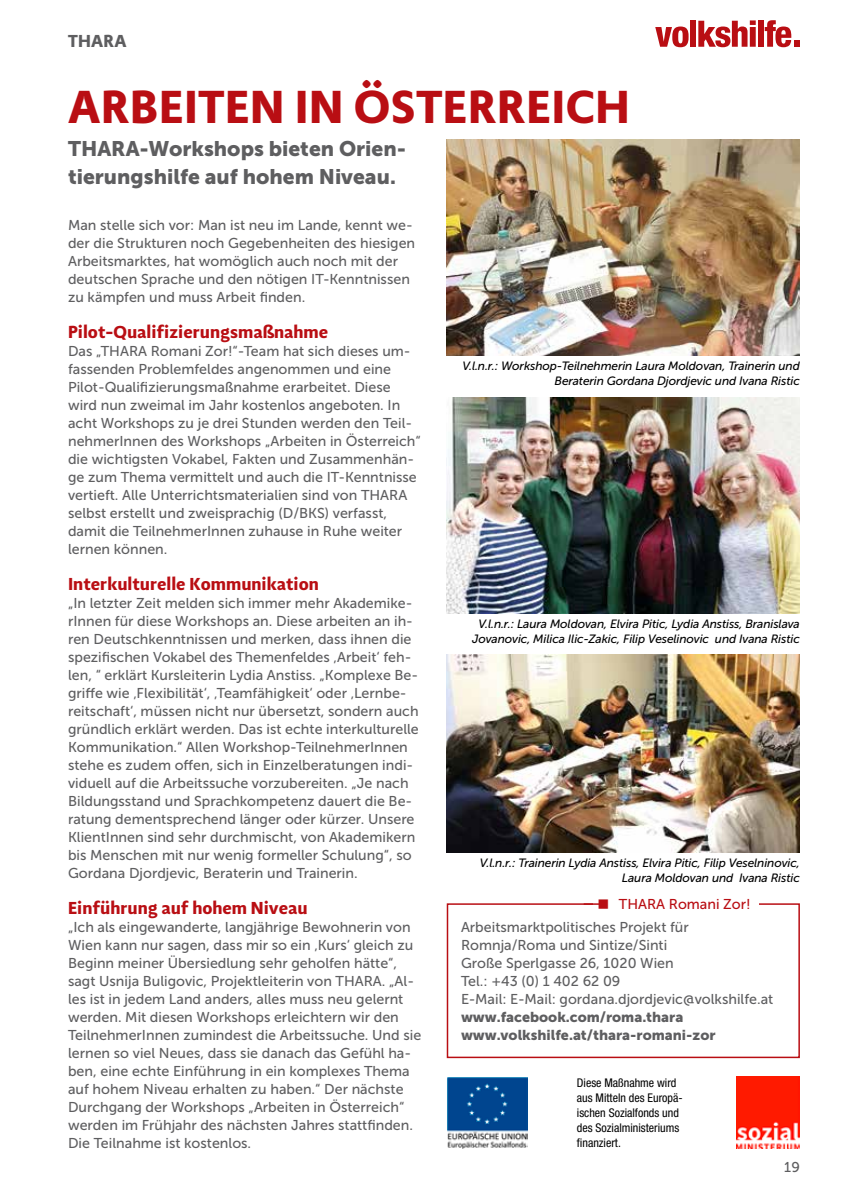
<style>
.page{position:relative;width:851px;height:1191px;background:#fff}
.page>*{position:absolute;margin:0;border:0;box-sizing:border-box;transform-origin:0 0}
.t1{font:700 48px "Adagio Sans";letter-spacing:.01em;color:#b90e13}
.t2{font:21px/27px "Museo Sans 900";color:#5e5e60}
.t3{font:700 18px "Adagio Sans";color:#b90e13}
.t4{font:700 18px "Adagio Sans";letter-spacing:.01em;color:#5e5e60}
.t5{font:14.25px/18px "Museo Sans 500";color:#5e5e60}
.t6{font:14.25px/18px "Museo Sans 900";color:#5e5e60}
.t7{font:14.25px "Museo Sans 500";color:#b90e13}
.t8{font:italic 12px/15px "Museo Sans 500";letter-spacing:-.01em;color:#000;text-align:right}
.t9{font:condensed 12px/15px "Helvetica Neue";color:#000}
</style>
<div class="page">
<svg style="left:655px;top:27px;width:33px;height:20px"></svg>
<div style="left:690px;top:21px;width:6px;height:26px;background:#b90e13"></div>
<svg style="left:698px;top:20px;width:57px;height:27px"></svg>
<div style="left:758px;top:21px;width:6px;height:26px;background:#b90e13"></div>
<svg style="left:764px;top:20px;width:35px;height:27px"></svg>
<img style="left:447px;top:1077px;width:81px;height:71px">
<img style="left:736px;top:1076px;width:63px;height:72px">
<div style="left:446px;top:903px;width:353px;height:155px;border:2px solid #b90e13"></div>
<div style="left:593px;top:896px;width:166px;height:16px;background:#fff"></div>
<hr style="left:583px;top:903px;width:20px;height:2px;background:#b90e13">
<img style="left:446px;top:140px;width:353px;height:216px">
<img style="left:446px;top:397px;width:353px;height:216px">
<img style="left:446px;top:654px;width:353px;height:198px">
<svg style="left:598px;top:903px;width:6px;height:2px"></svg>
<p class="t4" style="left:68px;top:29px;width:60px">THARA</p>
<h1 class="t1" style="left:68px;top:75px;width:563px">ARBEITEN IN ÖSTERREICH</h1>
<h2 class="t2" style="left:68px;top:136px;width:339px">THARA-Workshops bieten Orien&shy;tierungshilfe auf hohem Niveau.</h2>
<p class="t5" style="left:68px;top:216px;width:348px">Man stelle sich vor: Man ist neu im Lande, kennt we&shy;der die Strukturen noch Gegebenheiten des hiesigen Arbeitsmarktes, hat womöglich auch noch mit der deutschen Sprache und den nötigen IT-Kenntnissen zu kämpfen und muss Arbeit finden.</p>
<p class="t3" style="left:68px;top:320px;width:261px">Pilot-Qualifizierungsmaßnahme</p>
<p class="t5" style="left:68px;top:342px;width:354px">Das „THARA Romani Zor!“-Team hat sich dieses um&shy;fassenden Problemfeldes angenommen und eine Pilot-Qualifizierungsmaßnahme erarbeitet. Diese wird nun zweimal im Jahr kostenlos angeboten. In acht Workshops zu je drei Stunden werden den Teil&shy;nehmerInnen des Workshops „Arbeiten in Österreich“ die wichtigsten Vokabel, Fakten und Zusammenhän&shy;ge zum Thema vermittelt und auch die IT-Kenntnisse vertieft. Alle Unterrichtsmaterialien sind von THARA selbst erstellt und zweisprachig (D/BKS) verfasst, damit die TeilnehmerInnen zuhause in Ruhe weiter lernen können.</p>
<p class="t3" style="left:68px;top:572px;width:252px">Interkulturelle Kommunikation</p>
<p class="t5" style="left:68px;top:594px;width:352px">„In letzter Zeit melden sich immer mehr Akademike&shy;rInnen für diese Workshops an. Diese arbeiten an ih&shy;ren Deutschkenntnissen und merken, dass ihnen die spezifischen Vokabel des Themenfeldes ‚Arbeit‘ feh&shy;len, “ erklärt Kursleiterin Lydia Anstiss. „Komplexe Be&shy;griffe wie ‚Flexibilität‘, ‚Teamfähigkeit‘ oder ‚Lernbe&shy;reitschaft‘, müssen nicht nur übersetzt, sondern auch gründlich erklärt werden. Das ist echte interkulturelle Kommunikation.“ Allen Workshop-TeilnehmerInnen stehe es zudem offen, sich in Einzelberatungen indi&shy;viduell auf die Arbeitssuche vorzubereiten. „Je nach Bildungsstand und Sprachkompetenz dauert die Be&shy;ratung dementsprechend länger oder kürzer. Unsere KlientInnen sind sehr durchmischt, von Akademikern bis Menschen mit nur wenig formeller Schulung“, so Gordana Djordjevic, Beraterin und Trainerin.</p>
<p class="t3" style="left:68px;top:896px;width:241px">Einführung auf hohem Niveau</p>
<p class="t5" style="left:68px;top:918px;width:354px">„Ich als eingewanderte, langjährige Bewohnerin von Wien kann nur sagen, dass mir so ein ‚Kurs‘ gleich zu Beginn meiner Übersiedlung sehr geholfen hätte“, sagt Usnija Buligovic, Projektleiterin von THARA. „Al&shy;les ist in jedem Land anders, alles muss neu gelernt werden. Mit diesen Workshops erleichtern wir den TeilnehmerInnen zumindest die Arbeitssuche. Und sie lernen so viel Neues, dass sie danach das Gefühl ha&shy;ben, eine echte Einführung in ein komplexes Thema auf hohem Niveau erhalten zu haben.“ Der nächste Durchgang der Workshops „Arbeiten in Österreich“ werden im Frühjahr des nächsten Jahres stattfinden.<br>Die Teilnahme ist kostenlos.</p>
<p class="t8" style="left:462px;top:358px;width:339px">V.l.n.r.: Workshop-Teilnehmerin Laura Moldovan, Trainerin und<br>Beraterin Gordana Djordjevic und Ivana Ristic</p>
<p class="t8" style="left:472px;top:616px;width:329px;text-align:center">V.l.n.r.: Laura Moldovan, Elvira Pitic, Lydia Anstiss, Branislava<br>Jovanovic, Milica Ilic-Zakic, Filip Veselinovic und Ivana Ristic</p>
<p class="t8" style="left:479px;top:855px;width:322px">V.l.n.r.: Trainerin Lydia Anstiss, Elvira Pitic, Filip Veselninovic,<br>Laura Moldovan und Ivana Ristic</p>
<p class="t7" style="left:618px;top:896px;width:133px">THARA Romani Zor!</p>
<p class="t5" style="left:461px;top:918px;width:314px">Arbeitsmarktpolitisches Projekt für Romnja/Roma und Sintize/Sinti<br>Große Sperlgasse 26, 1020 Wien<br>Tel.: +43 (0) 1 402 62 09<br>E-Mail: E-Mail: gordana.djordjevic@volkshilfe.at</p>
<p class="t6" style="left:461px;top:1008px;width:256px">www.facebook.com/roma.thara www.volkshilfe.at/thara-romani-zor</p>
<p class="t9" style="left:576px;top:1075px;width:107px">Diese Maßnahme wird aus Mitteln des Europä&shy;ischen Sozialfonds und des Sozialministeriums finanziert.</p>
<p class="t5" style="left:784px;top:1158px;width:17px">19</p>
</div>
